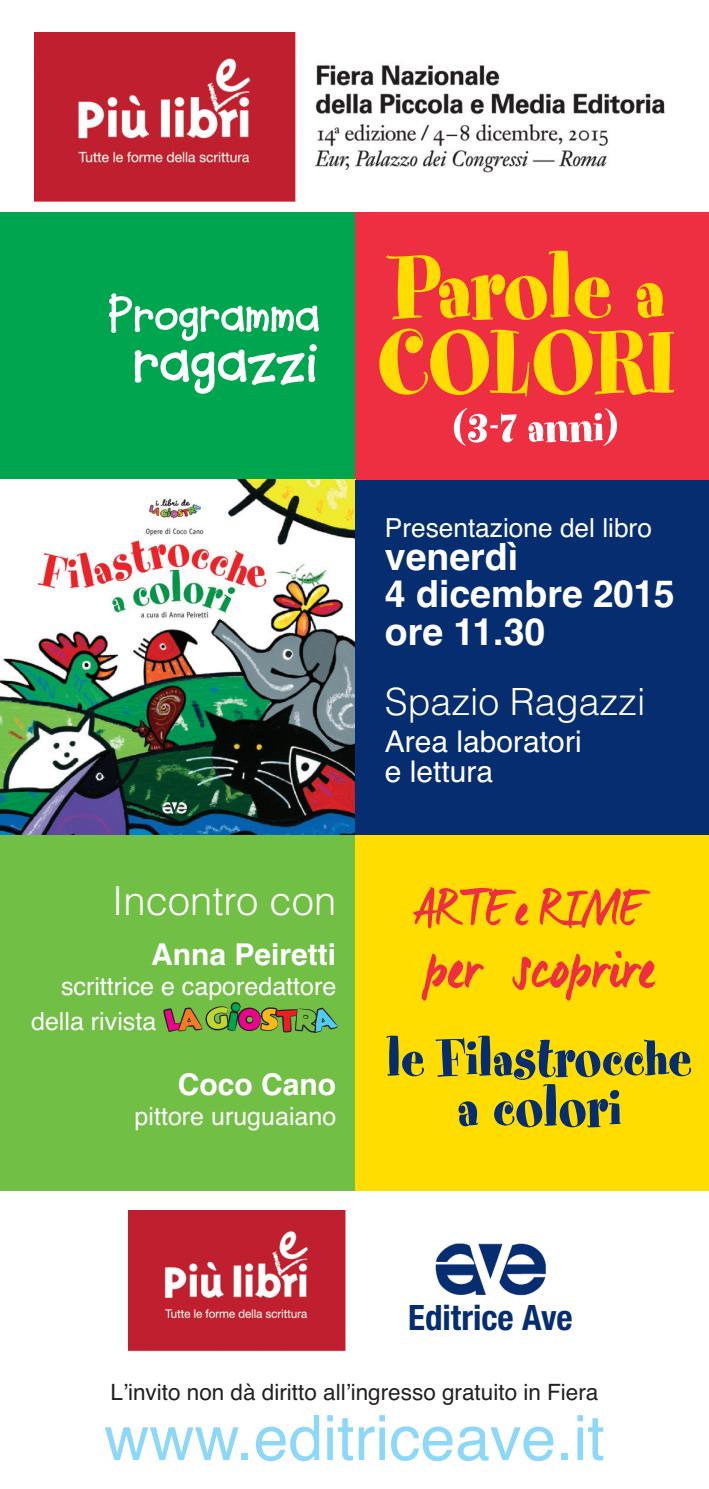
<style>
.page{position:relative;width:709px;height:1489px;background:#fff}
.page>*{position:absolute;margin:0;border:0;box-sizing:border-box;transform-origin:0 0}
.t1{font:100px/75px "Spumoni LP";color:#ffdd01}
.t2{font:62.5px "Helvetica";color:#8dd7f7}
.t3{font:700 62.5px "Soup Bone";color:#fff}
.t4{font:700 50px "Soup Bone";color:#fff}
.t5{font:50px "Spumoni LP";color:#fff}
.t6{font:300 40px "Helvetica";color:#fff}
.t7{font:700 37.5px/37.5px "Helvetica";color:#fff}
.t8{font:300 37.5px "Helvetica";color:#fff}
.t9{font:700 condensed 35px "Helvetica Neue LT Std";color:#052d6f}
.t10{font:30px/30px "Helvetica";color:#fff}
.t11{font:700 30px "Helvetica";color:#fff}
.t12{font:26.25px "Helvetica";color:#fff}
.t13{font:25px/35px "Helvetica";color:#fff}
.t14{font:22.5px "Helvetica";color:#231f20}
.s1{font-size:87.5px}
</style>
<div class="page">
<img style="left:34px;top:32px;width:262px;height:170px">
<img style="left:315px;top:65px;width:350px;height:108px">
<div style="left:0;top:213px;width:355px;height:267px;background:#00a54f"></div>
<div style="left:355px;top:213px;width:354px;height:267px;background:#ee2f42"></div>
<img style="left:0;top:480px;width:355px;height:355px">
<div style="left:355px;top:480px;width:354px;height:355px;background:#052d6f"></div>
<div style="left:0;top:835px;width:355px;height:356px;background:#71bf44"></div>
<div style="left:355px;top:835px;width:354px;height:356px;background:#ffdd01"></div>
<svg style="left:386px;top:1035px;width:305px;height:92px"></svg>
<svg style="left:421px;top:951px;width:235px;height:49px"></svg>
<svg style="left:413px;top:887px;width:237px;height:41px"></svg>
<svg style="left:163px;top:1002px;width:174px;height:30px"></svg>
<img style="left:128px;top:1210px;width:217px;height:140px">
<img style="left:435px;top:1243px;width:111px;height:53px">
<h3 class="t4" style="left:108px;top:283px;width:213px">Programma</h3>
<h2 class="t3" style="left:133px;top:321px;width:188px">ragazzi</h2>
<h3 class="t6" style="left:112px;top:868px;width:225px">Incontro con</h3>
<p class="t11" style="left:151px;top:937px;width:187px">Anna Peiretti</p>
<p class="t13" style="left:31px;top:968px;width:307px;text-indent:30px">scrittrice e caporedattore della rivista</p>
<p class="t11" style="left:178px;top:1067px;width:160px">Coco Cano</p>
<p class="t13" style="left:135px;top:1098px;width:203px">pittore uruguaiano</p>
<h1 class="t1" style="left:376px;top:265px;width:299px">Parole <span class="s1">a<br></span>COLORI</h1>
<h3 class="t5" style="left:452px;top:409px;width:167px">(3-7 anni)</h3>
<p class="t12" style="left:385px;top:513px;width:269px">Presentazione del libro</p>
<h3 class="t7" style="left:385px;top:538px;width:291px">venerdì<br>4 dicembre 2015 ore 11.30</h3>
<h3 class="t8" style="left:385px;top:671px;width:262px">Spazio Ragazzi</h3>
<p class="t10" style="left:385px;top:727px;width:198px">Area laboratori e lettura</p>
<h3 class="t9" style="left:408px;top:1304px;width:166px">Editrice Ave</h3>
<p class="t14" style="left:110px;top:1378px;width:489px">L’invito non dà diritto all’ingresso gratuito in Fiera</p>
<h2 class="t2" style="left:104px;top:1401px;width:502px">www.editriceave.it</h2>
</div>
